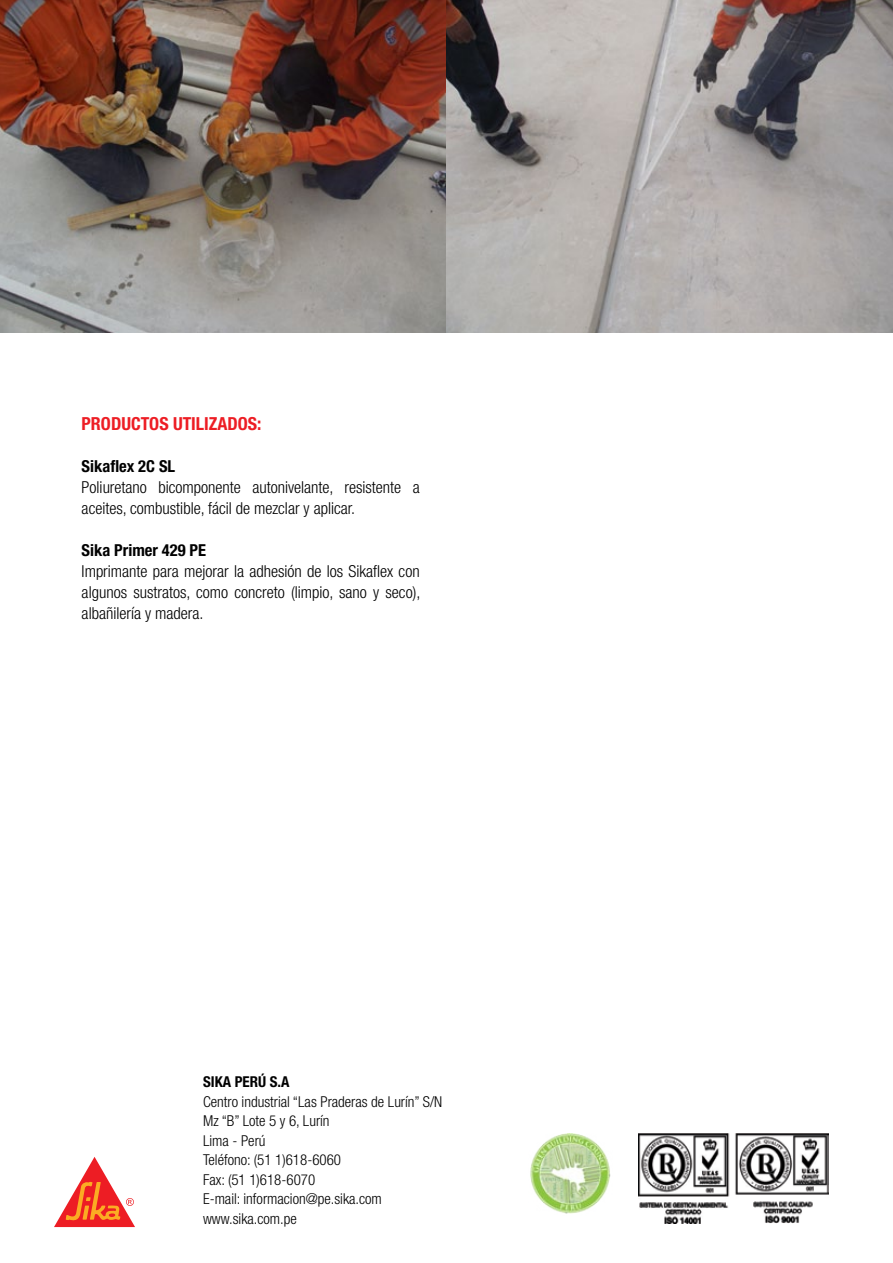
<style>
.page{position:relative;width:893px;height:1263px;background:#fff}
.page>*{position:absolute;margin:0;border:0;box-sizing:border-box;transform-origin:0 0}
.t1{font:700 condensed 18px "Helvetica Neue LT Pro";color:#ed1d24}
.t2{font:300 condensed 16.5px/21px "Helvetica Neue LT Pro";color:#000}
.t3{font:700 condensed 16.5px "Helvetica Neue LT Pro";color:#000}
.t4{font:300 condensed 15px/19.5px "Helvetica Neue LT Pro";color:#000}
.t5{font:700 condensed 15px "Helvetica Neue LT Pro";color:#000}
</style>
<div class="page">
<svg style="left:54px;top:1157px;width:81px;height:70px"></svg>
<img style="left:639px;top:1134px;width:189px;height:90px">
<img style="left:530px;top:1134px;width:81px;height:80px">
<img style="left:0;top:0;width:893px;height:333px">
<p class="t1" style="left:82px;top:413px;width:181px">PRODUCTOS UTILIZADOS:</p>
<p class="t3" style="left:82px;top:456px;width:95px">Sikaflex 2C SL</p>
<p class="t2" style="left:82px;top:477px;width:340px">Poliuretano bicomponente autonivelante, resistente a aceites, combustible, fácil de mezclar y aplicar.</p>
<p class="t3" style="left:82px;top:540px;width:126px">Sika Primer 429 PE</p>
<p class="t2" style="left:82px;top:561px;width:340px;text-align:justify">Imprimante para mejorar la adhesión de los Sikaflex con algunos sustratos, como concreto (limpio, sano y seco), albañilería y madera.</p>
<p class="t5" style="left:203px;top:1073px;width:88px">SIKA PERÚ S.A</p>
<p class="t4" style="left:203px;top:1092px;width:241px">Centro industrial “Las Praderas de Lurín” S/N<br>Mz “B” Lote 5 y 6, Lurín<br>Lima - Perú<br>Teléfono: (51 1)618-6060<br>Fax: (51 1)618-6070<br>E-mail: informacion@pe.sika.com www.sika.com.pe</p>
</div>
